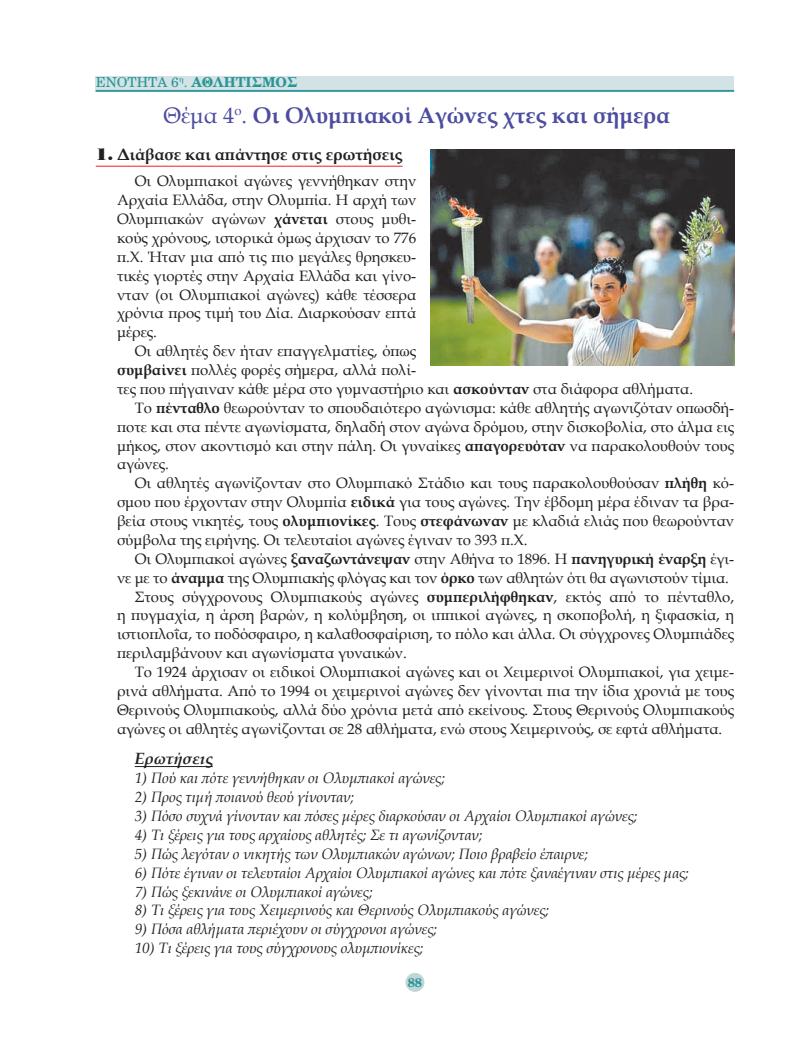
<style>
.page{position:relative;width:798px;height:1063px;background:#fff}
.page>*{position:absolute;margin:0;border:0;box-sizing:border-box;transform-origin:0 0}
.t1{font:700 22.5px "Book Antiqua";color:#4d4da0}
.t2{font:700 16.25px "Book Antiqua";color:#231f20}
.t3{font:italic 700 16.25px "Book Antiqua";color:#231f20}
.t4{font:15px/18.9px "Book Antiqua";color:#231f20;text-align:justify}
.t5{font:italic 15px "Book Antiqua";color:#231f20}
.t6{font:700 13.75px "Te X Gyre Schola";color:#289598}
.t7{font:700 12.5px "Te X Gyre Schola";color:#289598}
.s1{font-weight:400}
.s2{font-family:"Standard Poster C";font-weight:400}
.s3{font-weight:700}
</style>
<div class="page">
<div style="left:96px;top:76px;width:637px;height:15px;background:#d3e2e4"></div>
<hr style="left:96px;top:90px;width:637px;height:1px;background:#289598">
<hr style="left:96px;top:91px;width:637px;height:1px;background:#289598">
<div style="left:405px;top:973px;width:19px;height:19px;background:#c0d6d8;border-radius:50%"></div>
<hr style="left:96px;top:166px;width:306px;height:1px;background:#ee1d23">
<hr style="left:135px;top:766px;width:78px;height:1px;background:#231f20">
<img style="left:430px;top:150px;width:303px;height:216px">
<p class="t6" style="left:96px;top:71px;width:203px"><span class="s1">ΕΝΟΤΗΤΑ 6</span><sup>η</sup><span class="s1">.</span> ΑΘΛΗΤΙΣΜΟΣ</p>
<h1 class="t1" style="left:163px;top:100px;width:508px"><span class="s1">Θέμα 4</span><sup>ο</sup><span class="s1">.</span> Οι Ολυμπιακοί Αγώνες χτες και σήμερα</h1>
<p class="t2" style="left:96px;top:144px;width:308px"><span class="s2">1.</span> Διάβασε και απάντησε στις ερωτήσεις</p>
<p class="t4" style="left:117px;top:171px;width:300px;text-indent:18px">Οι Ολυμπιακοί αγώνες γεννήθηκαν στην Αρχαία Ελλάδα, στην Ολυμπία. Η αρχή των Ολυμπιακών αγώνων <span class="s3">χάνεται</span> στους μυθι&shy;κούς χρόνους, ιστορικά όμως άρχισαν το 776 π.Χ. Ήταν μια από τις πιο μεγάλες θρησκευ&shy;τικές γιορτές στην Αρχαία Ελλάδα και γίνο&shy;νταν (οι Ολυμπιακοί αγώνες) κάθε τέσσερα χρόνια προς τιμή του Δία. Διαρκούσαν επτά μέρες.</p>
<p class="t4" style="left:135px;top:341px;width:283px">Οι αθλητές δεν ήταν επαγγελματίες, όπως</p>
<p class="t4" style="left:117px;top:360px;width:300px"><span class="s3">συμβαίνει</span> πολλές φορές σήμερα, αλλά πολί-</p>
<p class="t4" style="left:117px;top:379px;width:577px">τες που πήγαιναν κάθε μέρα στο γυμναστήριο και <span class="s3">ασκούνταν</span> στα διάφορα αθλήματα.</p>
<p class="t4" style="left:135px;top:398px;width:600px">Το <span class="s3">πένταθλο</span> θεωρούνταν το σπουδαιότερο αγώνισμα: κάθε αθλητής αγωνιζόταν οπωσδή-</p>
<p class="t4" style="left:117px;top:417px;width:618px">ποτε και στα πέντε αγωνίσματα, δηλαδή στον αγώνα δρόμου, στην δισκοβολία, στο άλμα εις</p>
<p class="t4" style="left:117px;top:436px;width:618px">μήκος, στον ακοντισμό και στην πάλη. Οι γυναίκες <span class="s3">απαγορευόταν</span> να παρακολουθούν τους</p>
<p class="t4" style="left:117px;top:455px;width:53px">αγώνες.</p>
<p class="t4" style="left:135px;top:473px;width:600px">Οι αθλητές αγωνίζονταν στο Ολυμπιακό Στάδιο και τους παρακολουθούσαν <span class="s3">πλήθη</span> κό-</p>
<p class="t4" style="left:117px;top:492px;width:618px">σμου που έρχονταν στην Ολυμπία <span class="s3">ειδικά</span> για τους αγώνες. Την έβδομη μέρα έδιναν τα βρα-</p>
<p class="t4" style="left:117px;top:511px;width:618px">βεία στους νικητές, τους <span class="s3">ολυμπιονίκες</span>. Τους <span class="s3">στεφάνωναν</span> με κλαδιά ελιάς που θεωρούνταν</p>
<p class="t4" style="left:117px;top:530px;width:412px">σύμβολα της ειρήνης. Οι τελευταίοι αγώνες έγιναν το 393 π.Χ.</p>
<p class="t4" style="left:135px;top:549px;width:600px">Οι Ολυμπιακοί αγώνες <span class="s3">ξαναζωντάνεψαν</span> στην Αθήνα το 1896. Η <span class="s3">πανηγυρική έναρξη</span> έγι-</p>
<p class="t4" style="left:117px;top:568px;width:613px">νε με το <span class="s3">άναμμα</span> της Ολυμπιακής φλόγας και τον <span class="s3">όρκο</span> των αθλητών ότι θα αγωνιστούν τίμια.</p>
<p class="t4" style="left:135px;top:587px;width:600px">Στους σύγχρονους Ολυμπιακούς αγώνες <span class="s3">συμπεριλήφθηκαν</span>, εκτός από το πένταθλο,</p>
<p class="t4" style="left:117px;top:605px;width:618px">η πυγμαχία, η άρση βαρών, η κολύμβηση, οι ιππικοί αγώνες, η σκοποβολή, η ξιφασκία, η</p>
<p class="t4" style="left:117px;top:624px;width:618px">ιστιοπλοΐα, το ποδόσφαιρο, η καλαθοσφαίριση, το πόλο και άλλα. Οι σύγχρονες Ολυμπιάδες</p>
<p class="t4" style="left:117px;top:643px;width:291px">περιλαμβάνουν και αγωνίσματα γυναικών.</p>
<p class="t4" style="left:135px;top:662px;width:600px">Το 1924 άρχισαν οι ειδικοί Ολυμπιακοί αγώνες και οι Χειμερινοί Ολυμπιακοί, για χειμε-</p>
<p class="t4" style="left:117px;top:681px;width:618px">ρινά αθλήματα. Από το 1994 οι χειμερινοί αγώνες δεν γίνονται πια την ίδια χρονιά με τους</p>
<p class="t4" style="left:117px;top:700px;width:618px">Θερινούς Ολυμπιακούς, αλλά δύο χρόνια μετά από εκείνους. Στους Θερινούς Ολυμπιακούς</p>
<p class="t4" style="left:117px;top:719px;width:606px">αγώνες οι αθλητές αγωνίζονται σε 28 αθλήματα, ενώ στους Χειμερινούς, σε εφτά αθλήματα.</p>
<p class="t3" style="left:135px;top:748px;width:79px">Ερωτήσεις</p>
<p class="t5" style="left:135px;top:768px;width:312px">1) Πού και πότε γεννήθηκαν οι Ολυμπιακοί αγώνες;</p>
<p class="t5" style="left:135px;top:787px;width:221px">2) Προς τιμή ποιανού θεού γίνονταν;</p>
<p class="t5" style="left:135px;top:805px;width:504px">3) Πόσο συχνά γίνονταν και πόσες μέρες διαρκούσαν οι Αρχαίοι Ολυμπιακοί αγώνες;</p>
<p class="t5" style="left:135px;top:824px;width:349px">4) Τι ξέρεις για τους αρχαίους αθλητές; Σε τι αγωνίζονταν;</p>
<p class="t5" style="left:135px;top:843px;width:455px">5) Πώς λεγόταν ο νικητής των Ολυμπιακών αγώνων; Ποιο βραβείο έπαιρνε;</p>
<p class="t5" style="left:135px;top:862px;width:555px">6) Πότε έγιναν οι τελευταίοι Αρχαίοι Ολυμπιακοί αγώνες και πότε ξαναέγιναν στις μέρες μας;</p>
<p class="t5" style="left:135px;top:881px;width:239px">7) Πώς ξεκινάνε οι Ολυμπιακοί αγώνες;</p>
<p class="t5" style="left:135px;top:900px;width:416px">8) Τι ξέρεις για τους Χειμερινούς και Θερινούς Ολυμπιακούς αγώνες;</p>
<p class="t5" style="left:135px;top:919px;width:304px">9) Πόσα αθλήματα περιέχουν οι σύγχρονοι αγώνες;</p>
<p class="t5" style="left:135px;top:938px;width:290px">10) Τι ξέρεις για τους σύγχρονους ολυμπιονίκες;</p>
<p class="t7" style="left:407px;top:972px;width:16px">88</p>
</div>
